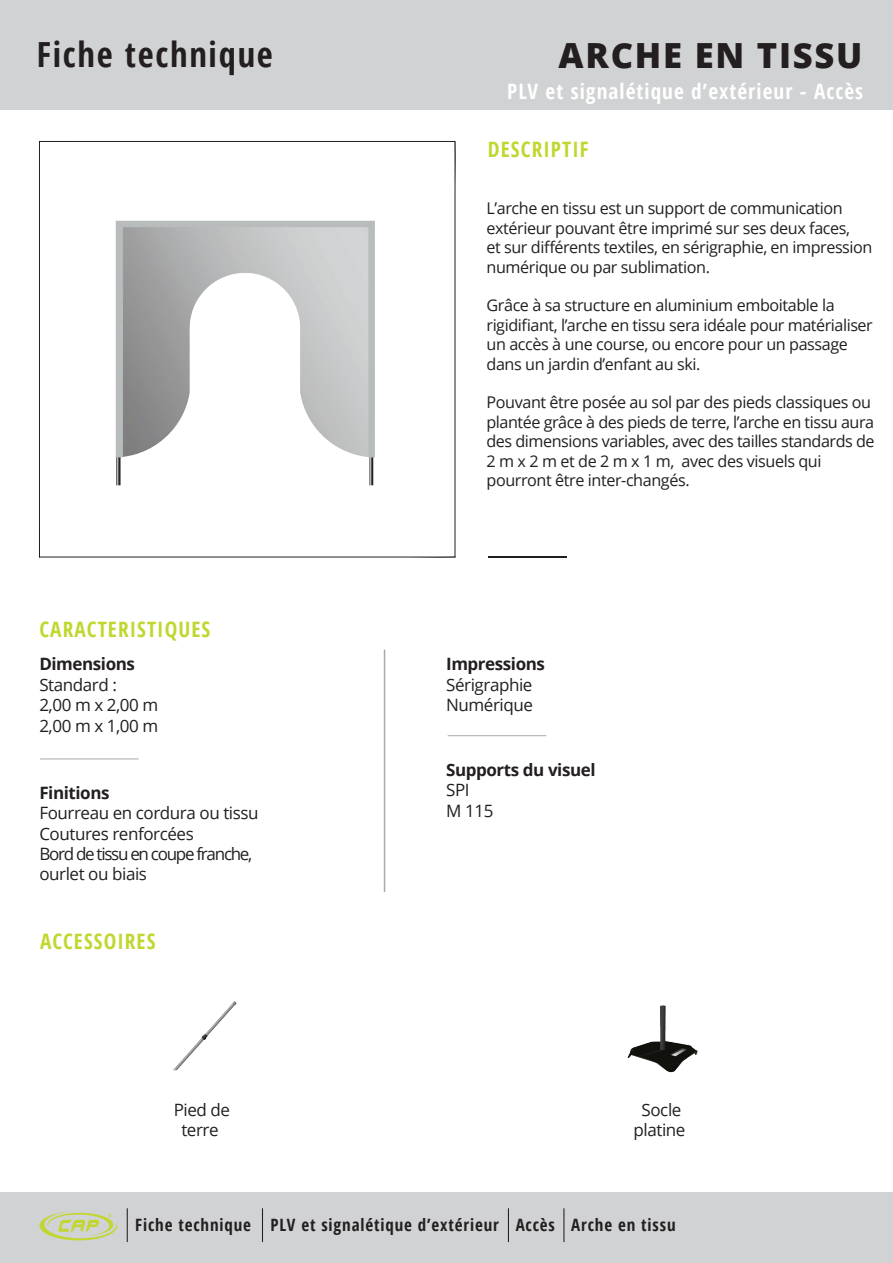
<style>
.page{position:relative;width:893px;height:1263px;background:#fff}
.page>*{position:absolute;margin:0;border:0;box-sizing:border-box;transform-origin:0 0}
.t1{font:700 condensed 34.65px "Open Sans";letter-spacing:.05em;color:#231f20}
.t2{font:800 34.65px "Open Sans";letter-spacing:.05em;color:#231f20}
.t3{font:700 condensed 21.3px "Open Sans";letter-spacing:.05em;color:#c1d72f}
.t4{font:700 condensed 21.3px "Open Sans";letter-spacing:.05em;color:#fff}
.t5{font:16.95px/20.4px "Open Sans";letter-spacing:-.025em;color:#231f20}
.t6{font:700 condensed 16.95px "Open Sans";letter-spacing:.05em;color:#231f20}
.t7{font:700 16.95px "Open Sans";letter-spacing:-.025em;color:#231f20}
.t8{font:16.2px/19.4px "Open Sans";letter-spacing:-.025em;color:#231f20}
</style>
<div class="page">
<div style="left:0;top:0;width:893px;height:110px;background:#d1d2d4"></div>
<div style="left:0;top:1192px;width:893px;height:71px;background:#d1d2d4"></div>
<svg style="left:40px;top:1211px;width:77px;height:29px"></svg>
<hr style="left:127px;top:1208px;width:1px;height:34px;background:#231f20">
<hr style="left:262px;top:1208px;width:1px;height:34px;background:#231f20">
<hr style="left:508px;top:1208px;width:1px;height:34px;background:#231f20">
<hr style="left:563px;top:1208px;width:1px;height:34px;background:#231f20">
<hr style="left:384px;top:650px;width:1px;height:242px;background:#a8a9ad">
<hr style="left:448px;top:735px;width:98px;height:1px;background:#a8a9ad">
<img style="left:173px;top:1001px;width:64px;height:70px">
<img style="left:627px;top:1005px;width:71px;height:68px">
<hr style="left:40px;top:759px;width:99px;height:1px;background:#a8a9ad">
<hr style="left:489px;top:556px;width:78px;height:1px;background:#211e1e">
<img style="left:115px;top:220px;width:260px;height:266px">
<h1 class="t1" style="left:37px;top:30px;width:237px">Fiche technique</h1>
<h2 class="t3" style="left:39px;top:614px;width:172px">CARACTERISTIQUES</h2>
<p class="t7" style="left:39px;top:652px;width:97px">Dimensions</p>
<p class="t5" style="left:39px;top:674px;width:120px">Standard :<br>2,00 m x 2,00 m<br>2,00 m x 1,00 m</p>
<p class="t7" style="left:39px;top:781px;width:72px">Finitions</p>
<p class="t5" style="left:39px;top:802px;width:221px">Fourreau en cordura ou tissu<br>Coutures renforcées<br>Bord de tissu en coupe franche, ourlet ou biais</p>
<h2 class="t3" style="left:40px;top:926px;width:117px">ACCESSOIRES</h2>
<h1 class="t2" style="left:559px;top:29px;width:305px">ARCHE EN TISSU</h1>
<h2 class="t4" style="left:507px;top:76px;width:358px">PLV et signalétique d’extérieur - Accès</h2>
<h2 class="t3" style="left:488px;top:135px;width:102px">DESCRIPTIF</h2>
<p class="t8" style="left:486px;top:198px;width:387px">L’arche en tissu est un support de communication extérieur pouvant être imprimé sur ses deux faces,<br>et sur différents textiles, en sérigraphie, en impression numérique ou par sublimation.</p>
<p class="t8" style="left:486px;top:295px;width:388px">Grâce à sa structure en aluminium emboitable la rigidifiant, l’arche en tissu sera idéale pour matérialiser un accès à une course, ou encore pour un passage dans un jardin d’enfant au ski.</p>
<p class="t8" style="left:486px;top:392px;width:390px">Pouvant être posée au sol par des pieds classiques ou plantée grâce à des pieds de terre, l’arche en tissu aura des dimensions variables, avec des tailles standards de 2 m x 2 m et de 2 m x 1 m, avec des visuels qui pourront être inter-changés.</p>
<p class="t7" style="left:446px;top:652px;width:100px">Impressions</p>
<p class="t5" style="left:446px;top:674px;width:88px">Sérigraphie<br>Numérique</p>
<p class="t7" style="left:446px;top:758px;width:151px">Supports du visuel</p>
<p class="t5" style="left:446px;top:779px;width:49px">SPI<br>M 115</p>
<p class="t5" style="left:174px;top:1099px;width:58px;text-align:center">Pied de terre</p>
<p class="t5" style="left:633px;top:1099px;width:53px;text-align:center">Socle platine</p>
<p class="t6" style="left:135px;top:1213px;width:542px">Fiche technique PLV et signalétique d’extérieur Accès Arche en tissu</p>
</div>
